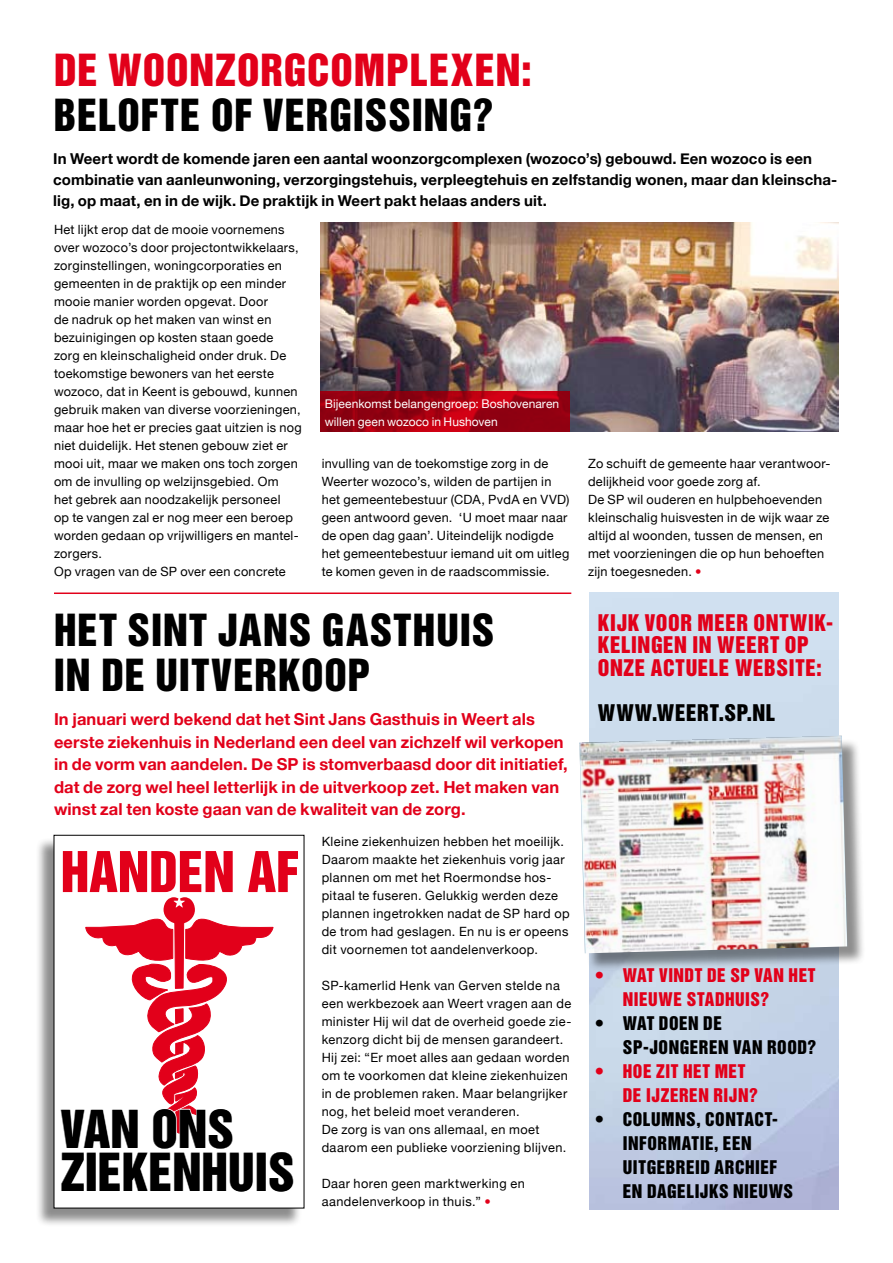
<style>
.page{position:relative;width:893px;height:1263px;background:#fff}
.page>*{position:absolute;margin:0;border:0;box-sizing:border-box;transform-origin:0 0}
.t1{font:51.3px "Helvetica Inserat";color:#e2001a}
.t2{font:47.85px/44px "Helvetica Inserat";color:#000}
.t3{font:40.5px/45px "Helvetica Inserat";letter-spacing:.02em;color:#000}
.t4{font:40.5px "Helvetica Inserat";letter-spacing:.02em;color:#e2001a}
.t5{font:21px/22.5px "Helvetica Inserat";letter-spacing:.025em;color:#e2001a}
.t6{font:21px "Helvetica Inserat";letter-spacing:.045em;color:#000}
.t7{font:17.25px/24px "Helvetica Inserat";letter-spacing:.03em;color:#000}
.t8{font:17.25px/24px "Helvetica Inserat";letter-spacing:.03em;color:#e2001a}
.t9{font:700 16.5px/22.5px "Helvetica Neue";letter-spacing:.005em;color:#e2001a}
.t10{font:700 15px/21px "Helvetica Neue";letter-spacing:.01em;color:#000}
.t11{font:12.75px/18px "Helvetica Neue";letter-spacing:.025em;color:#000}
.t12{font:12px/18px "Helvetica Neue";letter-spacing:.005em;color:#fff}
.s1{color:#e2001a}
</style>
<div class="page">
<div style="left:582px;top:738px;width:290px;height:240px;background:#000;opacity:.45"></div>
<img style="left:579px;top:736px;width:268px;height:217px">
<div style="left:35px;top:837px;width:273px;height:396px;background:#000;opacity:.45"></div>
<div style="left:54px;top:835px;width:250px;height:373px;background:#fff"></div>
<svg style="left:85px;top:897px;width:189px;height:237px"></svg>
<hr style="left:54px;top:592px;width:517px;height:2px;background:#e2001a">
<img style="left:321px;top:222px;width:518px;height:209px">
<svg style="left:321px;top:391px;width:249px;height:41px;background:#9e0011"></svg>
<h3 class="t4" style="left:54px;top:46px;width:479px">DE WOONZORGCOMPLEXEN:</h3>
<h3 class="t3" style="left:54px;top:93px;width:441px">BELOFTE OF VERGISSING?</h3>
<p class="t10" style="left:53px;top:148px;width:786px">In Weert wordt de komende jaren een aantal woonzorgcomplexen (wozoco’s) gebouwd. Een wozoco is een combinatie van aanleunwoning, verzorgingstehuis, verpleegtehuis en zelfstandig wonen, maar dan kleinscha&shy;lig, op maat, en in de wijk. De praktijk in Weert pakt helaas anders uit.</p>
<p class="t11" style="left:54px;top:220px;width:249px">Het lijkt erop dat de mooie voornemens over wozoco’s door projectontwikkelaars, zorginstellingen, woningcorporaties en gemeenten in de praktijk op een minder mooie manier worden opgevat. Door<br>de nadruk op het maken van winst en bezuinigingen op kosten staan goede zorg en kleinschaligheid onder druk. De toekomstige bewoners van het eerste wozoco, dat in Keent is gebouwd, kunnen gebruik maken van diverse voorzieningen, maar hoe het er precies gaat uitzien is nog niet duidelijk. Het stenen gebouw ziet er mooi uit, maar we maken ons toch zorgen om de invulling op welzijnsgebied. Om<br>het gebrek aan noodzakelijk personeel<br>op te vangen zal er nog meer een beroep worden gedaan op vrijwilligers en mantel&shy;zorgers.<br>Op vragen van de SP over een concrete</p>
<p class="t12" style="left:325px;top:395px;width:236px">Bijeenkomst belangengroep: Boshovenaren willen geen wozoco in Hushoven</p>
<p class="t11" style="left:322px;top:454px;width:249px">invulling van de toekomstige zorg in de Weerter wozoco’s, wilden de partijen in het gemeentebestuur (CDA, PvdA en VVD) geen antwoord geven. ‘U moet maar naar de open dag gaan’. Uiteindelijk nodigde het gemeentebestuur iemand uit om uitleg te komen geven in de raadscommissie.</p>
<p class="t11" style="left:588px;top:454px;width:244px">Zo schuift de gemeente haar verantwoor&shy;delijkheid voor goede zorg af.<br>De SP wil ouderen en hulpbehoevenden kleinschalig huisvesten in de wijk waar ze altijd al woonden, tussen de mensen, en met voorzieningen die op hun behoeften zijn toegesneden. <span class="s1">•</span></p>
<h3 class="t3" style="left:54px;top:607px;width:442px">HET SINT JANS GASTHUIS<br>IN DE UITVERKOOP</h3>
<p class="t9" style="left:54px;top:708px;width:515px">In januari werd bekend dat het Sint Jans Gasthuis in Weert als eerste ziekenhuis in Nederland een deel van zichzelf wil verkopen in de vorm van aandelen. De SP is stomverbaasd door dit initiatief, dat de zorg wel heel letterlijk in de uitverkoop zet. Het maken van winst zal ten koste gaan van de kwaliteit van de zorg.</p>
<p class="t11" style="left:322px;top:832px;width:249px">Kleine ziekenhuizen hebben het moeilijk.<br>Daarom maakte het ziekenhuis vorig jaar plannen om met het Roermondse hos&shy;pitaal te fuseren. Gelukkig werden deze plannen ingetrokken nadat de SP hard op de trom had geslagen. En nu is er opeens dit voornemen tot aandelenverkoop.</p>
<p class="t11" style="left:322px;top:976px;width:251px">SP-kamerlid Henk van Gerven stelde na een werkbezoek aan Weert vragen aan de minister Hij wil dat de overheid goede zie&shy;kenzorg dicht bij de mensen garandeert.<br>Hij zei: “Er moet alles aan gedaan worden om te voorkomen dat kleine ziekenhuizen in de problemen raken. Maar belangrijker nog, het beleid moet veranderen.<br>De zorg is van ons allemaal, en moet daarom een publieke voorziening blijven.</p>
<p class="t11" style="left:322px;top:1174px;width:205px">Daar horen geen marktwerking en aandelenverkoop in thuis.” <span class="s1">•</span></p>
<h3 class="t5" style="left:598px;top:611px;width:237px">KIJK VOOR MEER ONTWIK-<br>KELINGEN IN WEERT OP<br>ONZE ACTUELE WEBSITE:</h3>
<h3 class="t6" style="left:598px;top:700px;width:179px">WWW.WEERT.SP.NL</h3>
<h1 class="t1" style="left:61px;top:841px;width:240px">HANDEN AF</h1>
<h3 class="t8" style="left:595px;top:963px;width:222px">• WAT VINDT DE SP VAN HET<br>NIEUWE STADHUIS?</h3>
<h3 class="t7" style="left:595px;top:1011px;width:222px">• WAT DOEN DE<br>SP-JONGEREN VAN ROOD?</h3>
<h3 class="t8" style="left:623px;top:1059px;width:136px;text-indent:-28px">• HOE ZIT HET MET<br>DE IJZEREN RIJN?</h3>
<h3 class="t7" style="left:623px;top:1107px;width:172px;text-indent:-28px">• COLUMNS, CONTACT-<br>INFORMATIE, EEN<br>UITGEBREID ARCHIEF<br>EN DAGELIJKS NIEUWS</h3>
<h2 class="t2" style="left:61px;top:1107px;width:235px">VAN ONS<br>ZIEKENHUIS</h2>
</div>
